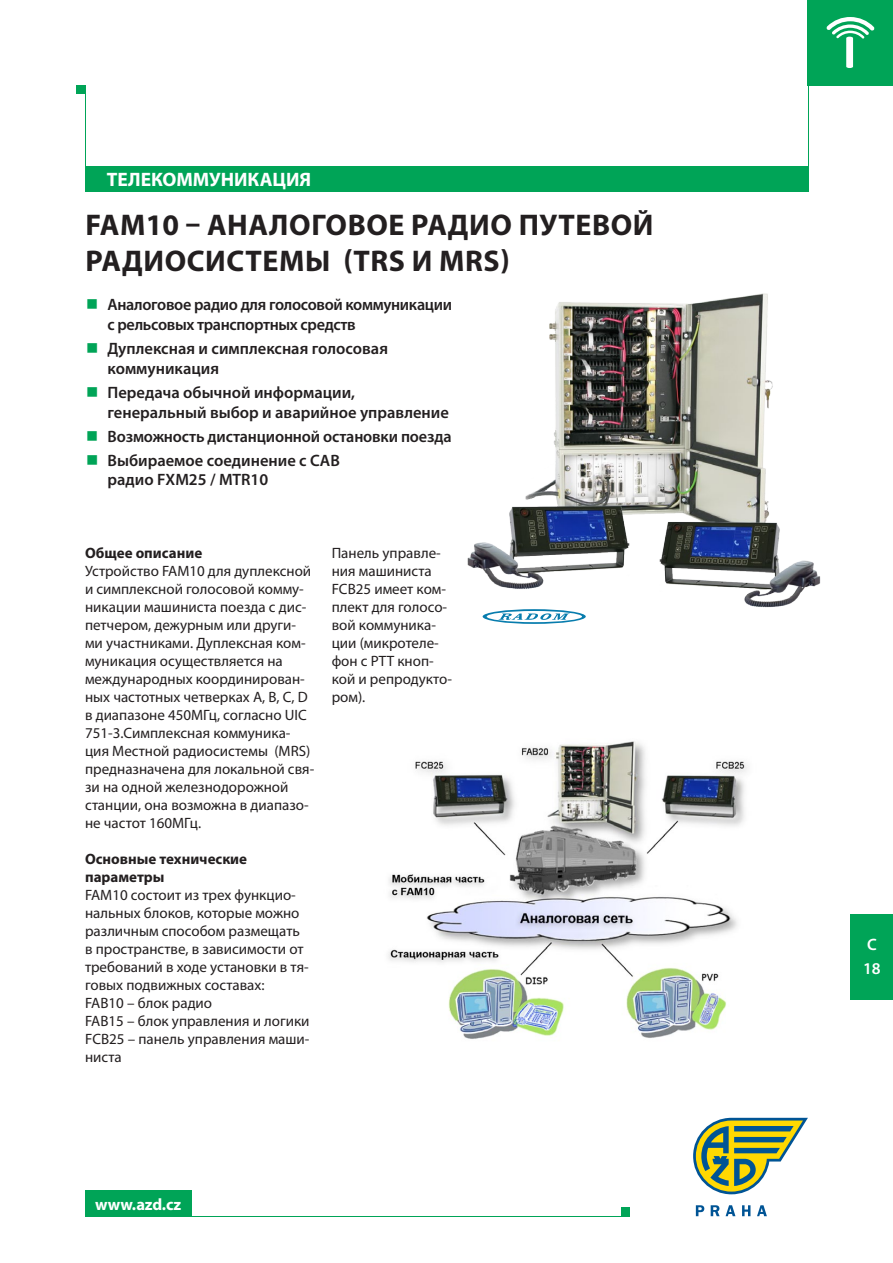
<style>
.page{position:relative;width:893px;height:1263px;background:#fff}
.page>*{position:absolute;margin:0;border:0;box-sizing:border-box;transform-origin:0 0}
.titulek{font:700 30px/36px "Myriad Pro";letter-spacing:.02em;color:#231f20}
.nadpis{font:700 19.5px "Myriad Pro";color:#fff}
.perex{font:600 16.5px/19.8px "Myriad Pro";color:#231f20}
.perex-2{font:600 16.5px/19.8px "Myriad Pro";letter-spacing:-.02em;color:#231f20}
.t1{font:700 16.5px "Myriad Pro";color:#fff}
.t2{font:600 16.5px "Myriad Pro";color:#fff}
.text{font:15px/18px "Myriad Pro";color:#231f20}
.text-2{font:700 15px/18px "Myriad Pro";color:#231f20}
</style>
<div class="page">
<svg style="left:693px;top:1118px;width:115px;height:76px"></svg>
<svg style="left:696px;top:1205px;width:8px;height:11px"></svg>
<svg style="left:711px;top:1205px;width:9px;height:11px"></svg>
<svg style="left:726px;top:1205px;width:9px;height:11px"></svg>
<svg style="left:742px;top:1205px;width:8px;height:11px"></svg>
<svg style="left:757px;top:1205px;width:10px;height:11px"></svg>
<div style="left:85px;top:1191px;width:106px;height:25px;background:#00a457"></div>
<hr style="left:85px;top:1216px;width:544px;height:1px;background:#00a457">
<div style="left:621px;top:1208px;width:8px;height:8px;background:#00a457"></div>
<div style="left:85px;top:166px;width:723px;height:25px;background:#00a457"></div>
<hr style="left:808px;top:0;width:1px;height:191px;background:#00a457">
<hr style="left:85px;top:85px;width:1px;height:106px;background:#00a457">
<div style="left:77px;top:85px;width:8px;height:9px;background:#00a457"></div>
<div style="left:850px;top:914px;width:43px;height:85px;background:#00a457"></div>
<div style="left:808px;top:0;width:85px;height:85px;background:#00a457"></div>
<img style="left:388px;top:741px;width:360px;height:298px">
<svg style="left:826px;top:17px;width:48px;height:51px"></svg>
<img style="left:467px;top:293px;width:354px;height:325px">
<svg style="left:483px;top:609px;width:103px;height:15px"></svg>
<p class="nadpis" style="left:107px;top:167px;width:206px">ТЕЛЕКОММУНИКАЦИЯ</p>
<p class="titulek" style="left:85px;top:206px;width:570px">FAM10 – АНАЛОГОВОЕ РАДИО ПУТЕВОЙ<br>РАДИОСИСТЕМЫ (TRS И MRS)</p>
<p class="perex-2" style="left:108px;top:294px;width:346px">Аналоговое радио для голосовой коммуникации с рельсовых транспортных средств</p>
<p class="perex" style="left:108px;top:338px;width:282px">Дуплексная и симплексная голосовая коммуникация</p>
<p class="perex" style="left:108px;top:382px;width:343px">Передача обычной информации, генеральный выбор и аварийное управление</p>
<p class="perex" style="left:108px;top:426px;width:346px">Возможность дистанционной остановки поезда</p>
<p class="perex" style="left:108px;top:450px;width:234px">Выбираемое соединение с CAB радио FXM25 / MTR10</p>
<p class="text-2" style="left:85px;top:543px;width:119px">Общее описание</p>
<p class="text" style="left:85px;top:562px;width:231px">Устройство FAM10 для дуплексной и симплексной голосовой комму&shy;никации машиниста поезда с дис&shy;петчером, дежурным или други&shy;ми участниками. Дуплексная ком&shy;муникация осуществляется на международных координирован&shy;ных частотных четверках A, B, C, D в диапазоне 450МГц, согласно UIC<br>751-3.Симплексная коммуника&shy;ция Местной радиосистемы (MRS) предназначена для локальной свя&shy;зи на одной железнодорожной станции, она возможна в диапазо&shy;не частот 160МГц.</p>
<p class="text-2" style="left:85px;top:849px;width:164px">Основные технические параметры</p>
<p class="text" style="left:85px;top:886px;width:225px">FAM10 состоит из трех функцио&shy;нальных блоков, которые можно различным способом размещать в пространстве, в зависимости от требований в ходе установки в тя&shy;говых подвижных составах:</p>
<p class="text" style="left:85px;top:994px;width:129px">FAB10 – блок радио</p>
<p class="text" style="left:85px;top:1012px;width:226px">FAB15 – блок управления и логики</p>
<p class="text" style="left:85px;top:1030px;width:226px">FCB25 – панель управления маши&shy;ниста</p>
<p class="text" style="left:332px;top:544px;width:122px">Панель управле&shy;ния машиниста<br>FCB25 имеет ком&shy;плект для голосо&shy;вой коммуника&shy;ции (микротеле&shy;фон с PTT кноп&shy;кой и репродукто&shy;ром).</p>
<p class="t1" style="left:95px;top:1193px;width:87px">www.azd.cz</p>
<p class="t2" style="left:867px;top:934px;width:11px">C</p>
<p class="t2" style="left:863px;top:958px;width:19px">18</p>
<p class="t2" style="left:865px;top:936px;width:12px">A</p>
<p class="t2" style="left:870px;top:960px;width:10px">6</p>
</div>
